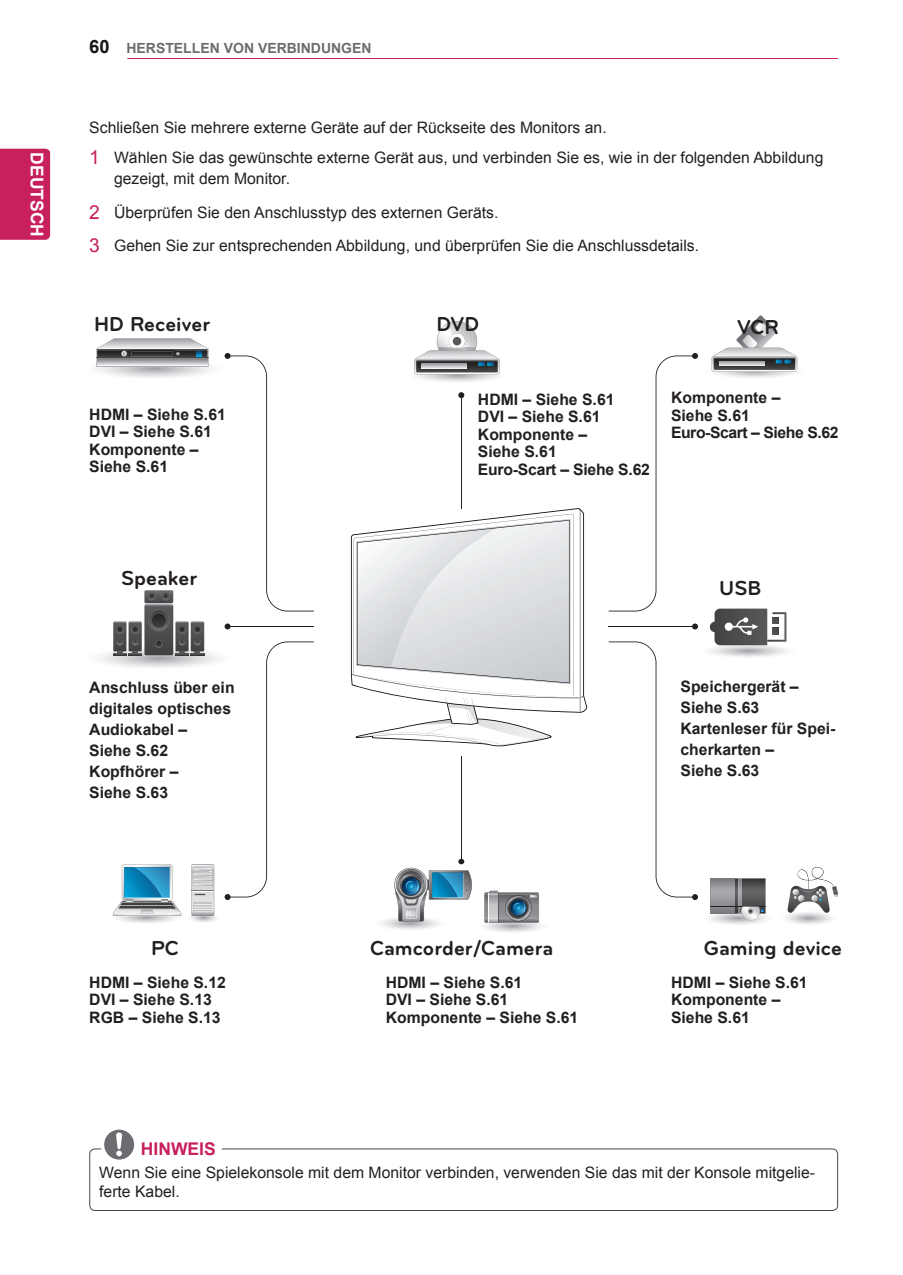
<style>
.page{position:relative;width:903px;height:1275px;background:#fff}
.page>*{position:absolute;margin:0;border:0;box-sizing:border-box;transform-origin:0 0}
.t1{font:700 21px "Bryant LG";color:#231f20}
.t2{font:700 21px "Arial";color:#fff}
.t3{font:700 18.38px "Arial";color:#1a161a}
.t4{font:700 17.5px "Arial";color:#fff}
.Title-warning{font:700 17.5px "Arial";color:#c8205d}
.Image{font:700 15.75px/21px "Arial";color:#231f20}
._1-Body{font:15.75px/21px "Arial";color:#231f20}
.Body{font:15.75px/19.2px "Arial";color:#231f20}
.Image-2{font:700 15.75px "Arial";letter-spacing:-.025em;color:#231f20}
.t5{font:700 14px "Arial";color:#6c6d70}
.s1{font-size:19.25px;color:#c8205d}
</style>
<div class="page">
<hr style="left:127px;top:58px;width:711px;height:1px;background:#c8205d">
<div style="left:0;top:149px;width:50px;height:91px;background:#c8205d"></div>
<svg style="left:414px;top:321px;width:86px;height:61px"></svg>
<svg style="left:609px;top:315px;width:230px;height:609px"></svg>
<svg style="left:96px;top:338px;width:218px;height:585px"></svg>
<hr style="left:461px;top:395px;width:1px;height:114px;background:#231f20">
<svg style="left:458px;top:392px;width:6px;height:6px"></svg>
<hr style="left:461px;top:756px;width:1px;height:105px;background:#231f20">
<svg style="left:381px;top:859px;width:161px;height:73px"></svg>
<svg style="left:351px;top:508px;width:233px;height:238px"></svg>
<img style="left:787px;top:867px;width:48px;height:46px">
<svg style="left:104px;top:1130px;width:30px;height:29px"></svg>
<div style="left:89px;top:1148px;width:749px;height:63px;border:1px solid #4c4649;border-radius:5px"></div>
<p class="t4" style="left:49px;top:152px;width:86px;rotate:90deg">DEUTSCH</p>
<p class="t2" style="left:50px;top:172px;width:46px;rotate:90deg">DEU</p>
<p class="t3" style="left:89px;top:35px;width:22px">60</p>
<p class="t5" style="left:126px;top:39px;width:247px">HERSTELLEN VON VERBINDUNGEN</p>
<p class="Body" style="left:89px;top:118px;width:519px">Schließen Sie mehrere externe Geräte auf der Rückseite des Monitors an.</p>
<p class="_1-Body" style="left:114px;top:147px;width:711px;text-indent:-25px"><span class="s1">1</span> Wählen Sie das gewünschte externe Gerät aus, und verbinden Sie es, wie in der folgenden Abbildung gezeigt, mit dem Monitor.</p>
<p class="_1-Body" style="left:89px;top:202px;width:411px"><span class="s1">2</span> Überprüfen Sie den Anschlusstyp des externen Geräts.</p>
<p class="_1-Body" style="left:89px;top:235px;width:611px"><span class="s1">3</span> Gehen Sie zur entsprechenden Abbildung, und überprüfen Sie die Anschlussdetails.</p>
<p class="t1" style="left:94px;top:311px;width:117px">HD Receiver</p>
<p class="Image" style="left:89px;top:404px;width:138px">HDMI – Siehe S.61</p>
<p class="Image" style="left:89px;top:421px;width:124px">DVI – Siehe S.61</p>
<p class="Image" style="left:89px;top:439px;width:111px">Komponente –</p>
<p class="Image" style="left:89px;top:456px;width:80px">Siehe S.61</p>
<p class="t1" style="left:121px;top:564px;width:78px">Speaker</p>
<p class="Image" style="left:89px;top:677px;width:147px">Anschluss über ein digitales optisches<br>Audiokabel –</p>
<p class="Image" style="left:89px;top:740px;width:80px">Siehe S.62</p>
<p class="Image" style="left:89px;top:761px;width:91px">Kopfhörer –</p>
<p class="Image" style="left:89px;top:782px;width:80px">Siehe S.63</p>
<p class="t1" style="left:436px;top:311px;width:44px">DVD</p>
<p class="t1" style="left:737px;top:314px;width:43px">VCR</p>
<p class="Image" style="left:478px;top:389px;width:138px">HDMI – Siehe S.61</p>
<p class="Image" style="left:478px;top:407px;width:124px">DVI – Siehe S.61</p>
<p class="Image" style="left:478px;top:424px;width:111px">Komponente –</p>
<p class="Image" style="left:478px;top:442px;width:80px">Siehe S.61</p>
<p class="Image" style="left:478px;top:459px;width:173px">Euro-Scart – Siehe S.62</p>
<p class="Image" style="left:671px;top:388px;width:111px">Komponente –</p>
<p class="Image" style="left:671px;top:405px;width:80px">Siehe S.61</p>
<p class="Image-2" style="left:671px;top:422px;width:169px">Euro-Scart – Siehe S.62</p>
<p class="t1" style="left:719px;top:575px;width:44px">USB</p>
<p class="Image" style="left:680px;top:676px;width:120px">Speichergerät –</p>
<p class="Image" style="left:680px;top:697px;width:80px">Siehe S.63</p>
<p class="Image" style="left:680px;top:718px;width:156px">Kartenleser für Spei&shy;cherkarten –</p>
<p class="Image" style="left:680px;top:760px;width:80px">Siehe S.63</p>
<p class="t1" style="left:370px;top:935px;width:185px">Camcorder/Camera</p>
<p class="t1" style="left:151px;top:935px;width:29px">PC</p>
<p class="t1" style="left:704px;top:935px;width:140px">Gaming device</p>
<p class="Image" style="left:89px;top:972px;width:138px">HDMI – Siehe S.12</p>
<p class="Image" style="left:89px;top:989px;width:124px">DVI – Siehe S.13</p>
<p class="Image" style="left:89px;top:1007px;width:133px">RGB – Siehe S.13</p>
<p class="Image" style="left:386px;top:972px;width:138px">HDMI – Siehe S.61</p>
<p class="Image" style="left:386px;top:989px;width:124px">DVI – Siehe S.61</p>
<p class="Image" style="left:386px;top:1007px;width:194px">Komponente – Siehe S.61</p>
<p class="Image" style="left:671px;top:972px;width:138px">HDMI – Siehe S.61</p>
<p class="Image" style="left:671px;top:989px;width:111px">Komponente –</p>
<p class="Image" style="left:671px;top:1007px;width:80px">Siehe S.61</p>
<p class="Title-warning" style="left:141px;top:1138px;width:76px">HINWEIS</p>
<p class="Body" style="left:99px;top:1163px;width:717px">Wenn Sie eine Spielekonsole mit dem Monitor verbinden, verwenden Sie das mit der Konsole mitgelie&shy;ferte Kabel.</p>
</div>
